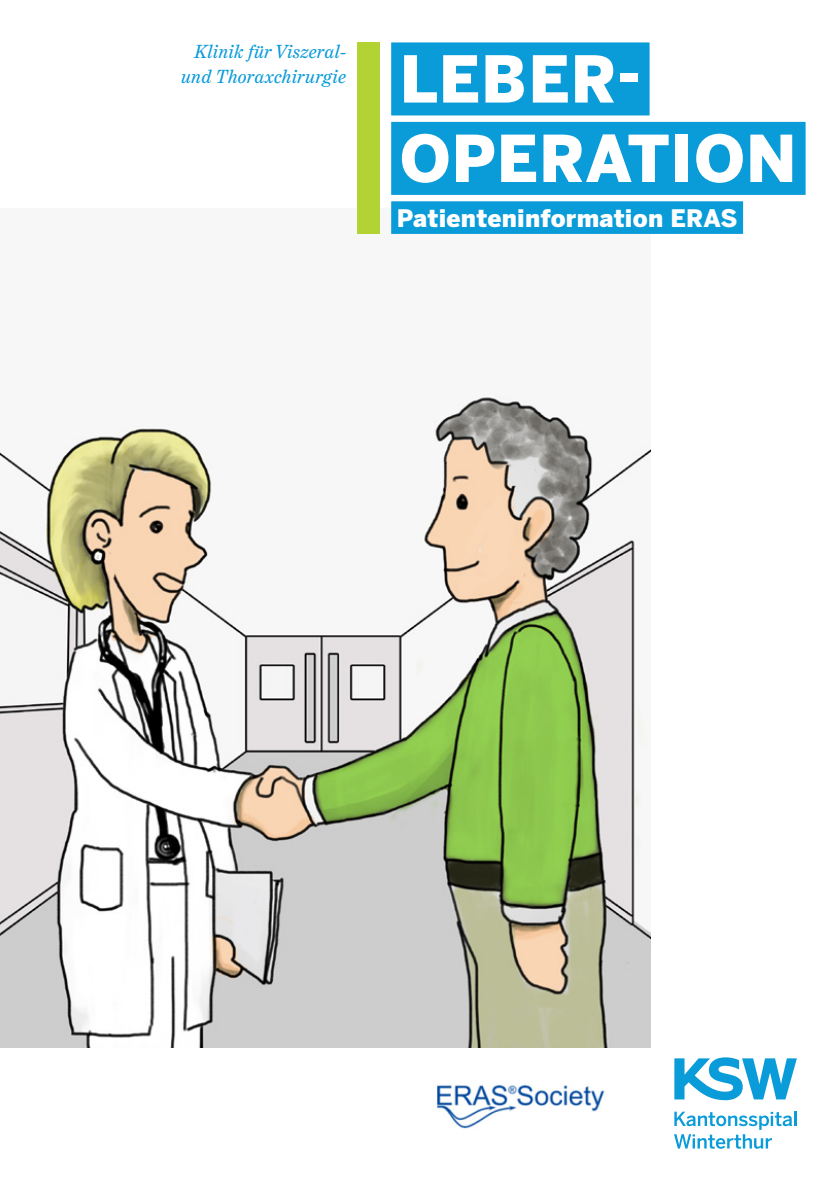
<style>
.page{position:relative;width:840px;height:1191px;background:#fff}
.page>*{position:absolute;margin:0;border:0;box-sizing:border-box;transform-origin:0 0}
._01_Titel__32_pt___3{font:900 64px "Benton Sans";letter-spacing:.015em;color:#fff}
._02_Subtitel__1__Zei{font:900 24px "Benton Sans";letter-spacing:.01em;color:#fff}
._00_Department__9_6{font:italic 19.2px/24.4px "Benton Modern";letter-spacing:.02em;color:#0a9bd9;text-align:right}
</style>
<div class="page">
<img style="left:436px;top:1084px;width:169px;height:45px">
<img style="left:0;top:208px;width:650px;height:839px">
<div style="left:391px;top:42px;width:258px;height:73px;background:#0a9bd9"></div>
<div style="left:391px;top:122px;width:414px;height:73px;background:#0a9bd9"></div>
<div style="left:391px;top:201px;width:351px;height:33px;background:#0a9bd9"></div>
<div style="left:357px;top:43px;width:22px;height:191px;background:#b3d234"></div>
<hr style="left:793px;top:1111px;width:3px;height:15px;background:#0a9bd9">
<svg style="left:674px;top:1111px;width:117px;height:37px"></svg>
<svg style="left:674px;top:1057px;width:122px;height:43px"></svg>
<p class="_00_Department__9_6" style="left:181px;top:40px;width:166px">Klinik für Viszeral&shy;und Thoraxchirurgie</p>
<p class="_01_Titel__32_pt___3" style="left:399px;top:38px;width:242px">LEBER-</p>
<p class="_01_Titel__32_pt___3" style="left:399px;top:118px;width:398px">OPERATION</p>
<p class="_02_Subtitel__1__Zei" style="left:396px;top:202px;width:342px">Patienteninformation ERAS</p>
</div>
